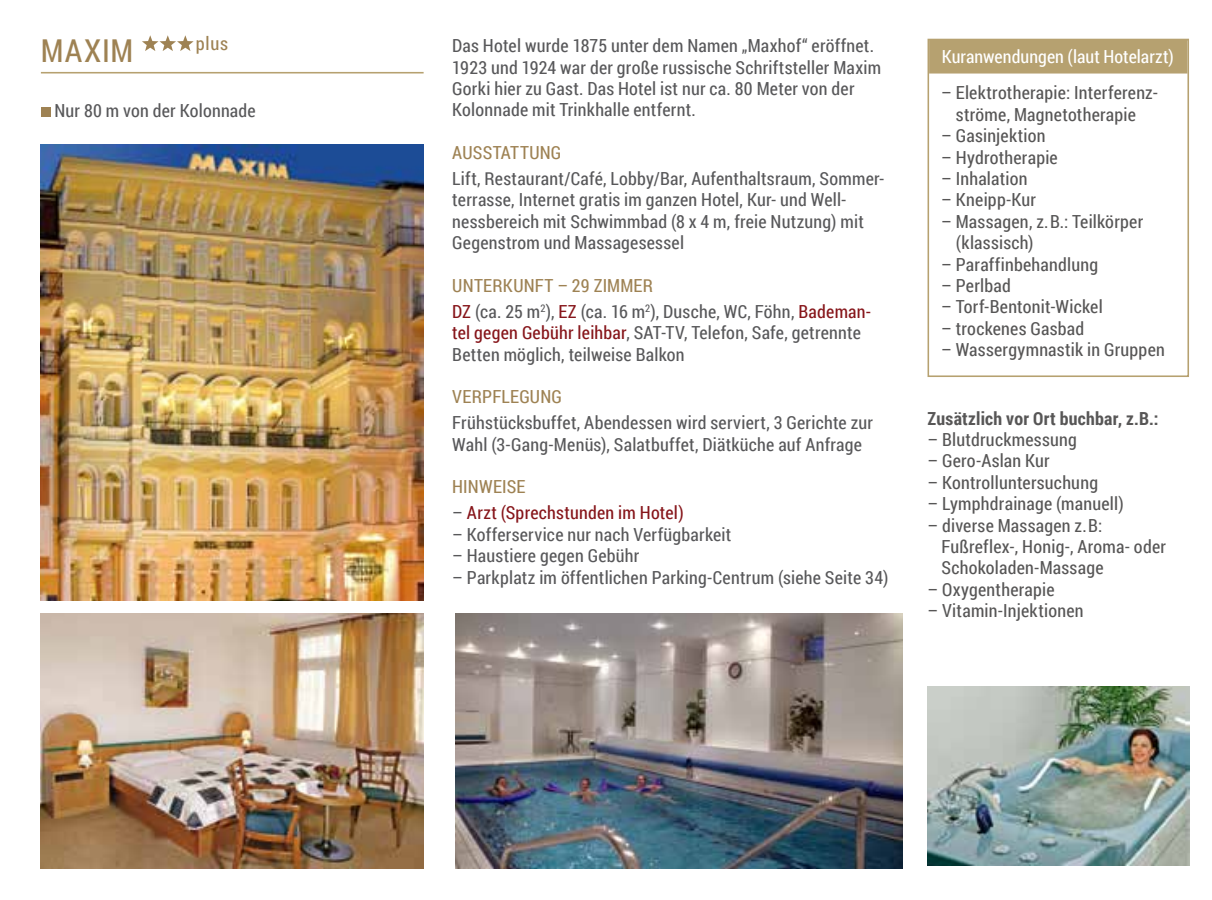
<style>
.page{position:relative;width:1212px;height:900px;background:#fff}
.page>*{position:absolute;margin:0;border:0;box-sizing:border-box;transform-origin:0 0}
.t1{font:31.5px "Roboto Condensed";letter-spacing:.03em;color:#9e8253}
.t2{font:18.45px "Roboto Condensed";color:#9e8253}
.t3{font:18px/21.4px "Roboto Condensed";letter-spacing:.015em;color:#58585a}
.t4{font:18px/21.4px "Roboto Condensed";letter-spacing:.015em;color:#575656}
.t5{font:18px "Roboto Condensed";letter-spacing:.01em;color:#9e8253}
.t6{font:18px "Roboto Condensed";letter-spacing:.005em;color:#fff}
.t7{font:700 18px "Roboto Condensed";letter-spacing:.015em;color:#575656}
.t8{font:18px "Roboto Condensed";letter-spacing:.015em;color:#86151a}
.s1{color:#9e8253}
.s2{color:#86151a}
.s3{color:#58585a}
</style>
<div class="page">
<hr style="left:41px;top:72px;width:383px;height:1px;background:#b6a170">
<svg style="left:142px;top:35px;width:52px;height:16px"></svg>
<div style="left:929px;top:40px;width:258px;height:33px;background:#b6a170"></div>
<div style="left:927px;top:39px;width:262px;height:338px;border:2px solid #b6a170"></div>
<div style="left:41px;top:107px;width:9px;height:10px;background:#9e8253"></div>
<img style="left:41px;top:144px;width:383px;height:456px">
<img style="left:41px;top:613px;width:383px;height:254px">
<img style="left:455px;top:613px;width:447px;height:255px">
<img style="left:927px;top:686px;width:262px;height:179px">
<h1 class="t1" style="left:41px;top:29px;width:94px">MAXIM</h1>
<p class="t2" style="left:196px;top:31px;width:34px">plus</p>
<p class="t3" style="left:452px;top:34px;width:430px">Das Hotel wurde 1875 unter dem Namen „Maxhof“ eröffnet.<br>1923 und 1924 war der große russische Schriftsteller Maxim Gorki hier zu Gast. Das Hotel ist nur ca. 80 Meter von der Kolonnade mit Trinkhalle entfernt.</p>
<p class="t5" style="left:452px;top:140px;width:111px">AUSSTATTUNG</p>
<p class="t3" style="left:452px;top:167px;width:434px">Lift, Restaurant/Café, Lobby/Bar, Aufenthaltsraum, Sommer&shy;terrasse, Internet gratis im ganzen Hotel, Kur- und Well&shy;nessbereich mit Schwimmbad (8 x 4 m, freie Nutzung) mit Gegenstrom und Massagesessel</p>
<p class="t3" style="left:452px;top:272px;width:420px;line-height:25.9px"><span class="s1">UNTERKUNFT – 29 ZIMMER<br></span><span class="s2">DZ</span> (ca. 25 m<sup>2</sup>), <span class="s2">EZ</span> (ca. 16 m<sup>2</sup>), Dusche, WC, Föhn, <span class="s2">Bademan-</span></p>
<p class="t3" style="left:452px;top:321px;width:410px"><span class="s2">tel gegen Gebühr leihbar</span>, SAT-TV, Telefon, Safe, getrennte<br>Betten möglich, teilweise Balkon</p>
<p class="t5" style="left:452px;top:384px;width:111px">VERPFLEGUNG</p>
<p class="t3" style="left:452px;top:411px;width:422px">Frühstücksbuffet, Abendessen wird serviert, 3 Gerichte zur<br>Wahl (3-Gang-Menüs), Salatbuffet, Diätküche auf Anfrage</p>
<p class="t5" style="left:452px;top:474px;width:75px">HINWEISE</p>
<p class="t8" style="left:452px;top:500px;width:233px"><span class="s3">–</span> Arzt (Sprechstunden im Hotel)</p>
<p class="t3" style="left:452px;top:523px;width:281px">– Kofferservice nur nach Verfügbarkeit</p>
<p class="t3" style="left:452px;top:544px;width:189px">– Haustiere gegen Gebühr</p>
<p class="t3" style="left:452px;top:565px;width:438px">– Parkplatz im öffentlichen Parking-Centrum (siehe Seite 34)</p>
<p class="t3" style="left:54px;top:99px;width:203px">Nur 80 m von der Kolonnade</p>
<p class="t6" style="left:942px;top:44px;width:233px">Kuranwendungen (laut Hotelarzt)</p>
<p class="t4" style="left:941px;top:82px;width:218px;text-align:center">– Elektrotherapie: Interferenz&shy;ströme, Magnetotherapie</p>
<p class="t4" style="left:941px;top:124px;width:106px">– Gasinjektion</p>
<p class="t4" style="left:941px;top:146px;width:118px">– Hydrotherapie</p>
<p class="t4" style="left:941px;top:167px;width:88px">– Inhalation</p>
<p class="t4" style="left:941px;top:188px;width:96px">– Kneipp-Kur</p>
<p class="t4" style="left:956px;top:210px;width:189px;text-indent:-15px">– Massagen, z.B.: Teilkörper (klassisch)</p>
<p class="t4" style="left:941px;top:253px;width:158px">– Paraffinbehandlung</p>
<p class="t4" style="left:941px;top:274px;width:71px">– Perlbad</p>
<p class="t4" style="left:941px;top:295px;width:163px">– Torf-Bentonit-Wickel</p>
<p class="t4" style="left:941px;top:317px;width:144px">– trockenes Gasbad</p>
<p class="t4" style="left:941px;top:338px;width:225px">– Wassergymnastik in Gruppen</p>
<p class="t7" style="left:927px;top:405px;width:233px">Zusätzlich vor Ort buchbar, z.B.:</p>
<p class="t4" style="left:927px;top:428px;width:151px">– Blutdruckmessung</p>
<p class="t4" style="left:927px;top:449px;width:124px">– Gero-Aslan Kur</p>
<p class="t4" style="left:927px;top:471px;width:172px">– Kontrolluntersuchung</p>
<p class="t4" style="left:927px;top:492px;width:198px">– Lymphdrainage (manuell)</p>
<p class="t4" style="left:941px;top:513px;width:226px;text-indent:-14px">– diverse Massagen z.B:<br>Fußreflex-, Honig-, Aroma- oder<br>Schokoladen-Massage</p>
<p class="t4" style="left:927px;top:577px;width:129px">– Oxygentherapie</p>
<p class="t4" style="left:927px;top:599px;width:158px">– Vitamin-Injektionen</p>
</div>
